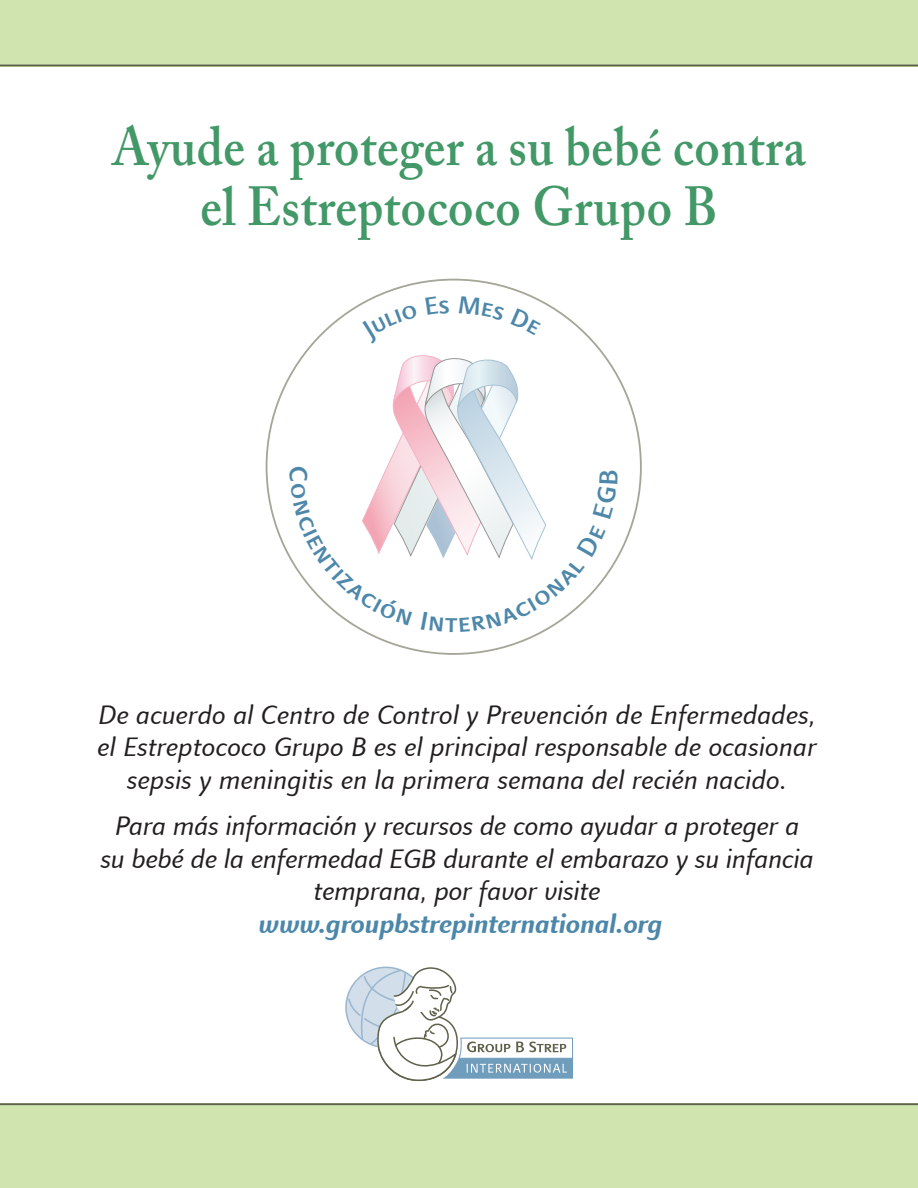
<style>
.page{position:relative;width:918px;height:1188px;background:#fff}
.page>*{position:absolute;margin:0;border:0;box-sizing:border-box;transform-origin:0 0}
.t1{font:600 54.6px/59.7px "Adobe Caslon Pro";letter-spacing:.01em;color:#429867;text-align:center;scale:.91 1}
.t2{font:italic 27px/32.4px "Linotype Finnegan";letter-spacing:.01em;color:#231f20;text-align:center}
.t3{font:italic 700 27px "Linotype Finnegan";letter-spacing:-.01em;color:#4c87aa}
</style>
<div class="page">
<div style="left:0;top:1103px;width:918px;height:85px;background:#cfe4ae"></div>
<div style="left:0;top:0;width:918px;height:66px;background:#cfe4ae"></div>
<hr style="left:0;top:65px;width:918px;height:1px;background:#60614b">
<hr style="left:0;top:1103px;width:918px;height:2px;background:#60614b">
<svg style="left:347px;top:967px;width:226px;height:115px"></svg>
<svg style="left:289px;top:351px;width:329px;height:281px"></svg>
<svg style="left:528px;top:296px;width:13px;height:6px"></svg>
<h1 class="t1" style="left:112px;top:116px;width:764px">Ayude a proteger a su bebé contra el Estreptococo Grupo B</h1>
<p class="t2" style="left:98px;top:699px;width:721px">De acuerdo al Centro de Control y Prevención de Enfermedades, el Estreptococo Grupo B es el principal responsable de ocasionar sepsis y meningitis en la primera semana del recién nacido.</p>
<p class="t2" style="left:101px;top:810px;width:714px">Para más información y recursos de como ayudar a proteger a su bebé de la enfermedad EGB durante el embarazo y su infancia temprana, por favor visite</p>
<p class="t3" style="left:259px;top:908px;width:406px">www.groupbstrepinternational.org</p>
</div>
